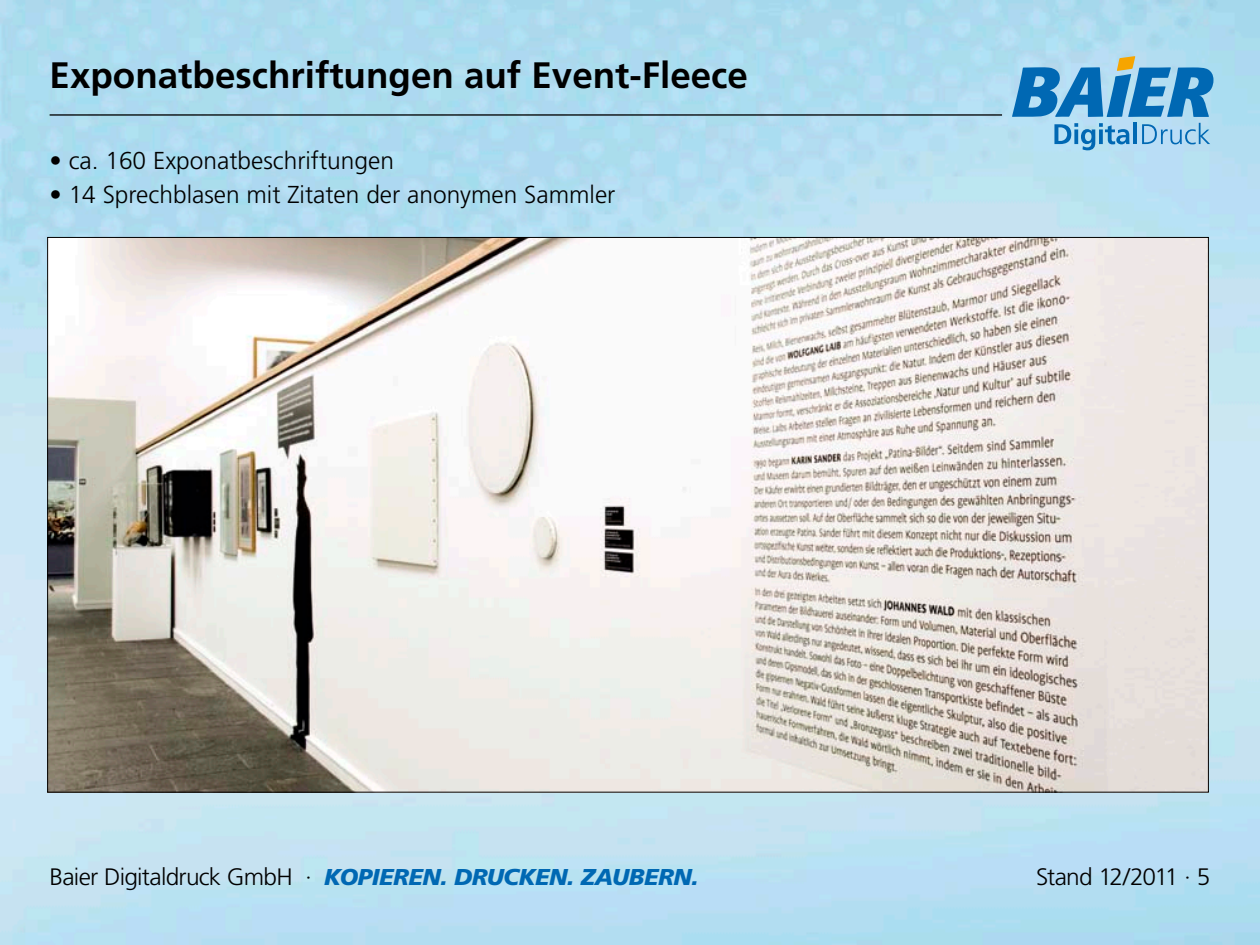
<style>
.page{position:relative;width:1260px;height:945px;background:#fff}
.page>*{position:absolute;margin:0;border:0;box-sizing:border-box;transform-origin:0 0}
.t1{font:700 36.75px "Frutiger";color:#000}
.t2{font:300 24.5px "Frutiger";color:#000}
.t3{font:300 23.8px "Frutiger";letter-spacing:-.055em;color:#000}
.t4{font:italic 900 22.93px "Frutiger";letter-spacing:-.02em;color:#0068b3}
.s1{font-weight:300;font-style:normal;font-size:23.8px;color:#000}
</style>
<div class="page">
<img style="left:0;top:0;width:1260px;height:945px">
<svg style="left:1054px;top:123px;width:76px;height:27px;background:#75b4dc"></svg>
<hr style="left:1133px;top:123px;width:4px;height:21px;background:#0068b3">
<svg style="left:1142px;top:123px;width:68px;height:21px"></svg>
<svg style="left:1012px;top:56px;width:201px;height:61px;background:#579fcd"></svg>
<hr style="left:50px;top:114px;width:952px;height:2px;background:#000">
<img style="left:49px;top:239px;width:1158px;height:552px">
<h1 class="t1" style="left:50px;top:54px;width:700px">Exponatbeschriftungen auf Event-Fleece</h1>
<p class="t2" style="left:50px;top:147px;width:346px">• ca. 160 Exponatbeschriftungen</p>
<p class="t2" style="left:50px;top:180px;width:567px">• 14 Sprechblasen mit Zitaten der anonymen Sammler</p>
<p class="t4" style="left:50px;top:863px;width:651px"><span class="s1">Baier Digitaldruck GmbH ·</span> KOPIEREN. DRUCKEN. ZAUBERN.</p>
<p class="t3" style="left:1036px;top:863px;width:176px">Stand 12/2011 · 5</p>
</div>
